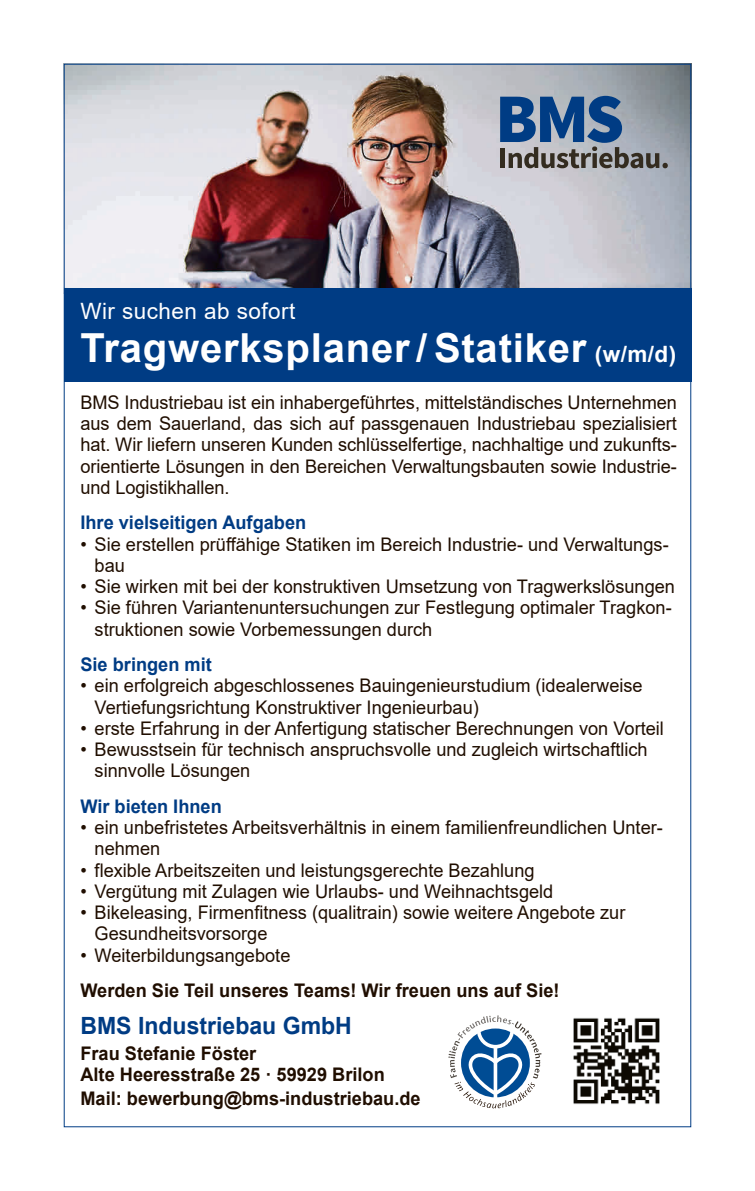
<style>
.page{position:relative;width:755px;height:1191px;background:#fff}
.page>*{position:absolute;margin:0;border:0;box-sizing:border-box;transform-origin:0 0}
.t1{font:700 40px "Arial";letter-spacing:.02em;color:#fff}
.t2{font:700 23.75px "Arial";color:#003c84}
.t3{font:22.5px "Arial";letter-spacing:.02em;color:#fff}
.t4{font:18.75px/21.2px "Arial";color:#200e00}
.t5{font:700 18.75px/21.2px "Arial";color:#200e00}
.t6{font:700 18.75px "Arial";color:#003c84}
.s1{font-size:22.5px}
</style>
<div class="page">
<img style="left:66px;top:66px;width:623px;height:222px">
<svg style="left:500px;top:96px;width:168px;height:72px"></svg>
<div style="left:64px;top:288px;width:627px;height:93px;background:#003c84"></div>
<div style="left:477px;top:1011px;width:37px;height:37px;border:4px solid #fff;border-radius:50%"></div>
<svg style="left:448px;top:1015px;width:93px;height:93px"></svg>
<img style="left:573px;top:1018px;width:87px;height:86px">
<p class="t3" style="left:80px;top:295px;width:216px">Wir suchen ab sofort</p>
<h1 class="t1" style="left:80px;top:319px;width:597px">Tragwerksplaner/Statiker <span class="s1">(w/m/d)</span></h1>
<p class="t4" style="left:80px;top:391px;width:598px;text-align:justify">BMS Industriebau ist ein inhabergeführtes, mittelständisches Unternehmen aus dem Sauerland, das sich auf passgenauen Industriebau spezialisiert hat. Wir liefern unseren Kunden schlüsselfertige, nachhaltige und zukunfts&shy;orientierte Lösungen in den Bereichen Verwaltungsbauten sowie Industrie&shy;und Logistikhallen.</p>
<p class="t6" style="left:80px;top:509px;width:227px">Ihre vielseitigen Aufgaben</p>
<p class="t4" style="left:95px;top:533px;width:575px;text-indent:-14px">• Sie erstellen prüffähige Statiken im Bereich Industrie- und Verwaltungs&shy;bau</p>
<p class="t4" style="left:80px;top:576px;width:596px">• Sie wirken mit bei der konstruktiven Umsetzung von Tragwerkslösungen</p>
<p class="t4" style="left:95px;top:597px;width:578px;text-indent:-14px">• Sie führen Variantenuntersuchungen zur Festlegung optimaler Tragkon&shy;struktionen sowie Vorbemessungen durch</p>
<p class="t6" style="left:80px;top:651px;width:133px">Sie bringen mit</p>
<p class="t4" style="left:95px;top:675px;width:549px;text-indent:-14px">• ein erfolgreich abgeschlossenes Bauingenieurstudium (idealerweise<br>Vertiefungsrichtung Konstruktiver Ingenieurbau)</p>
<p class="t4" style="left:80px;top:717px;width:585px">• erste Erfahrung in der Anfertigung statischer Berechnungen von Vorteil</p>
<p class="t4" style="left:95px;top:738px;width:554px;text-indent:-14px">• Bewusstsein für technisch anspruchsvolle und zugleich wirtschaftlich sinnvolle Lösungen</p>
<p class="t6" style="left:80px;top:793px;width:143px">Wir bieten Ihnen</p>
<p class="t4" style="left:95px;top:816px;width:570px;text-indent:-14px">• ein unbefristetes Arbeitsverhältnis in einem familienfreundlichen Unter&shy;nehmen</p>
<p class="t4" style="left:80px;top:859px;width:455px">• flexible Arbeitszeiten und leistungsgerechte Bezahlung</p>
<p class="t4" style="left:80px;top:880px;width:474px">• Vergütung mit Zulagen wie Urlaubs- und Weihnachtsgeld</p>
<p class="t4" style="left:95px;top:901px;width:532px;text-indent:-14px">• Bikeleasing, Firmenfitness (qualitrain) sowie weitere Angebote zur<br>Gesundheitsvorsorge</p>
<p class="t4" style="left:80px;top:944px;width:211px">• Weiterbildungsangebote</p>
<p class="t5" style="left:80px;top:980px;width:480px">Werden Sie Teil unseres Teams! Wir freuen uns auf Sie!</p>
<p class="t2" style="left:80px;top:1008px;width:273px">BMS Industriebau GmbH</p>
<p class="t5" style="left:80px;top:1042px;width:306px">Frau Stefanie Föster<br>Alte Heeresstraße 25 · 59929 Brilon</p>
<p class="t5" style="left:80px;top:1088px;width:342px">Mail: bewerbung@bms-industriebau.de</p>
</div>
